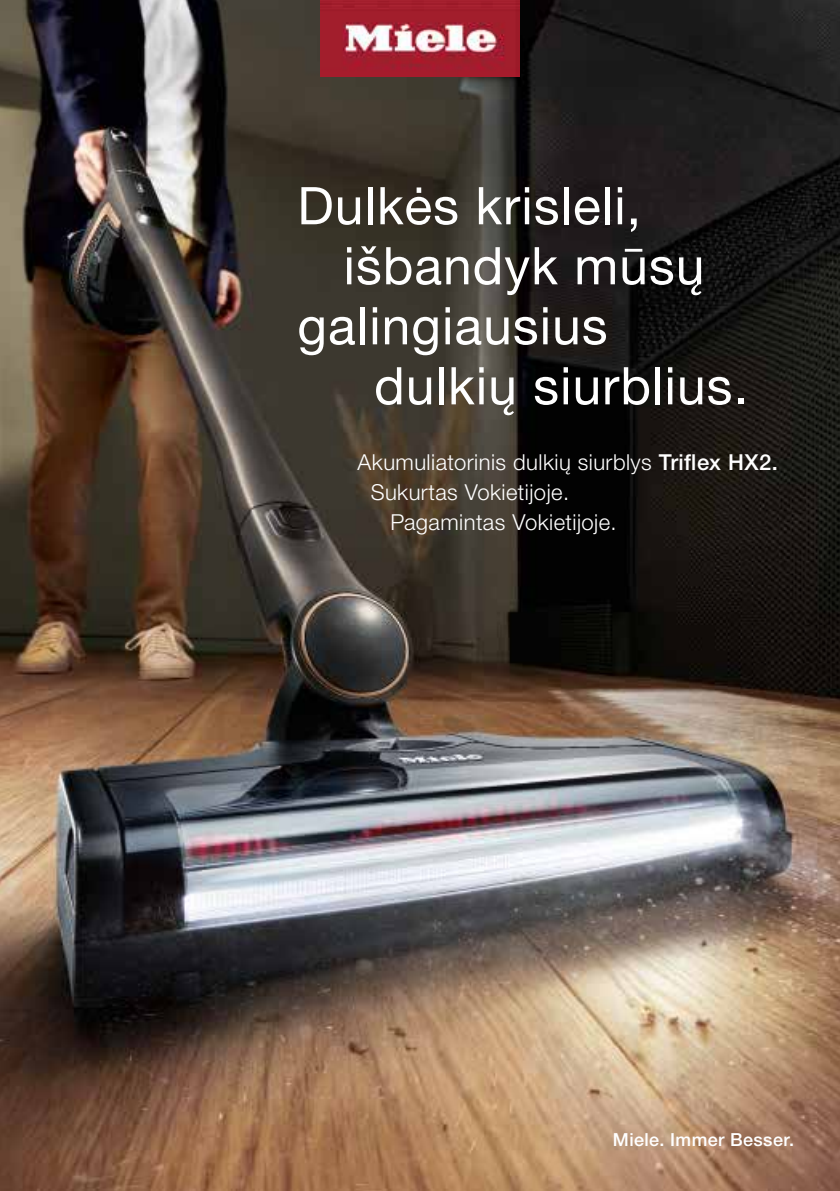
<style>
.page{position:relative;width:840px;height:1191px;background:#fff}
.page>*{position:absolute;margin:0;border:0;box-sizing:border-box;transform-origin:0 0}
.t1{font:52px "Helvetica Neue LTW1 G";letter-spacing:.02em;color:#fff}
.t2{font:300 22px "Helvetica Neue LTW1 G";letter-spacing:.02em;color:#fff}
.t3{font:500 18px "Helvetica Neue LTW1 G";letter-spacing:.02em;color:#fff}
.s1{font-weight:500}
</style>
<div class="page">
<img style="left:0;top:0;width:839px;height:1191px">
<img style="left:320px;top:0;width:199px;height:76px">
<h1 class="t1" style="left:297px;top:174px;width:345px">Dulkės krisleli,</h1>
<h1 class="t1" style="left:343px;top:234px;width:362px">išbandyk mūsų</h1>
<h1 class="t1" style="left:297px;top:294px;width:311px">galingiausius</h1>
<h1 class="t1" style="left:374px;top:354px;width:375px">dulkių siurblius.</h1>
<p class="t2" style="left:357px;top:449px;width:421px">Akumuliatorinis dulkių siurblys <span class="s1">Triflex HX2.</span></p>
<p class="t2" style="left:370px;top:479px;width:200px">Sukurtas Vokietijoje.</p>
<p class="t2" style="left:390px;top:509px;width:228px">Pagamintas Vokietijoje.</p>
<p class="t3" style="left:612px;top:1128px;width:182px">Miele. Immer Besser.</p>
</div>
